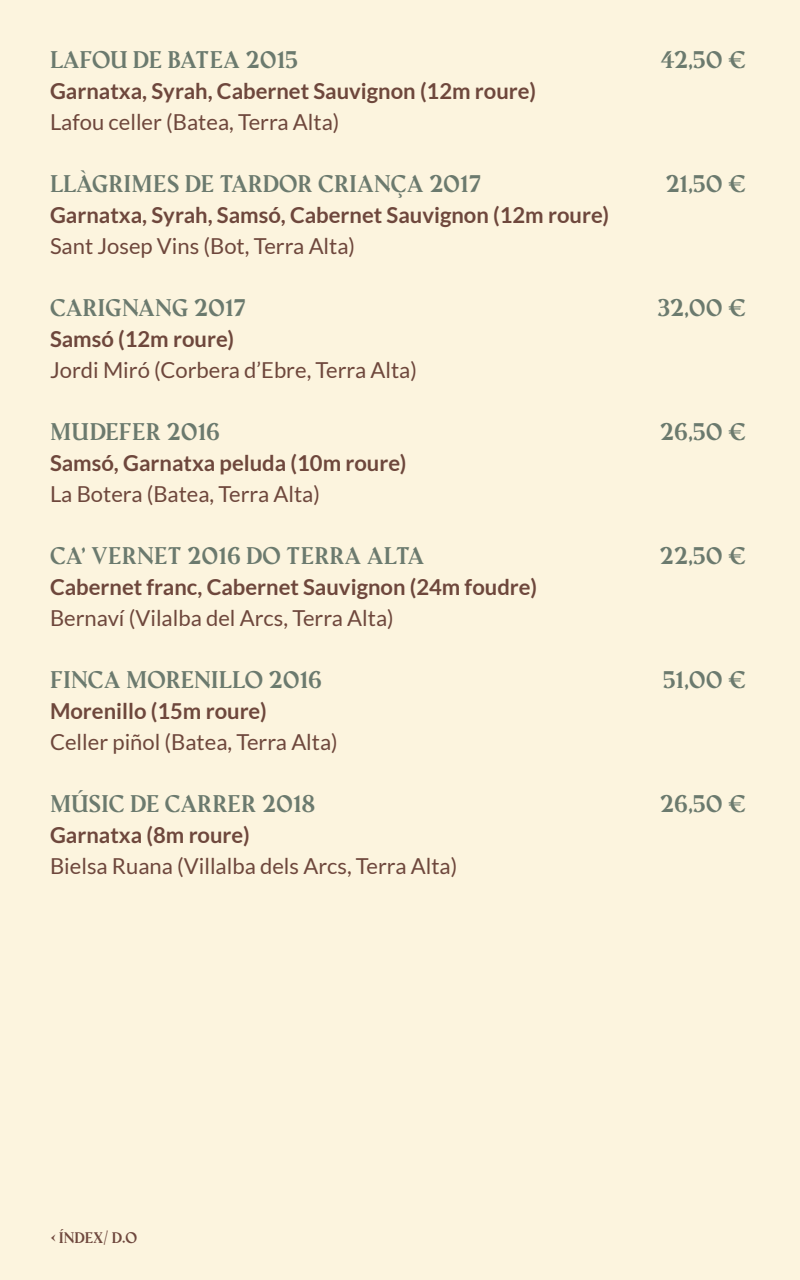
<style>
.page{position:relative;width:800px;height:1280px;background:#fcf4de}
.page>*{position:absolute;margin:0;border:0;box-sizing:border-box;transform-origin:0 0}
.t1{font:22px "Lato";color:#6e473c}
.t2{font:700 22px "Lato";color:#6e473c}
.t3{font:700 22px "Amagro";color:#6b7a6e}
.t4{font:700 14px "Amagro";color:#6e473d}
.s1{font-size:17px}
</style>
<div class="page">
<p class="t3" style="left:50px;top:46px;width:250px">LAFOU DE BATEA 2015</p>
<p class="t3" style="left:660px;top:46px;width:87px">42,50 €</p>
<p class="t2" style="left:50px;top:78px;width:488px">Garnatxa, Syrah, Cabernet Sauvignon (12m roure)</p>
<p class="t1" style="left:50px;top:109px;width:291px">Lafou celler (Batea, Terra Alta)</p>
<p class="t3" style="left:50px;top:170px;width:433px">LLÀGRIMES DE TARDOR CRIANÇA 2017</p>
<p class="t3" style="left:665px;top:170px;width:82px">21,50 €</p>
<p class="t2" style="left:50px;top:202px;width:561px">Garnatxa, Syrah, Samsó, Cabernet Sauvignon (12m roure)</p>
<p class="t1" style="left:50px;top:233px;width:307px">Sant Josep Vins (Bot, Terra Alta)</p>
<p class="t3" style="left:50px;top:294px;width:197px">CARIGNANG 2017</p>
<p class="t3" style="left:657px;top:294px;width:90px">32,00 €</p>
<p class="t2" style="left:50px;top:326px;width:186px">Samsó (12m roure)</p>
<p class="t1" style="left:50px;top:357px;width:369px">Jordi Miró (Corbera d’Ebre, Terra Alta)</p>
<p class="t3" style="left:50px;top:418px;width:172px">MUDEFER 2016</p>
<p class="t3" style="left:660px;top:418px;width:88px">26,50 €</p>
<p class="t2" style="left:50px;top:450px;width:358px">Samsó, Garnatxa peluda (10m roure)</p>
<p class="t1" style="left:50px;top:481px;width:272px">La Botera (Batea, Terra Alta)</p>
<p class="t3" style="left:50px;top:542px;width:376px">CA’ VERNET 2016 DO TERRA ALTA</p>
<p class="t3" style="left:660px;top:542px;width:88px">22,50 €</p>
<p class="t2" style="left:50px;top:574px;width:489px">Cabernet franc, Cabernet Sauvignon (24m foudre)</p>
<p class="t1" style="left:50px;top:605px;width:345px">Bernaví (Vilalba del Arcs, Terra Alta)</p>
<p class="t3" style="left:50px;top:666px;width:274px">FINCA MORENILLO 2016</p>
<p class="t3" style="left:663px;top:666px;width:85px">51,00 €</p>
<p class="t2" style="left:50px;top:698px;width:218px">Morenillo (15m roure)</p>
<p class="t1" style="left:50px;top:729px;width:289px">Celler piñol (Batea, Terra Alta)</p>
<p class="t3" style="left:50px;top:790px;width:267px">MÚSIC DE CARRER 2018</p>
<p class="t3" style="left:660px;top:790px;width:88px">26,50 €</p>
<p class="t2" style="left:50px;top:822px;width:201px">Garnatxa (8m roure)</p>
<p class="t1" style="left:50px;top:853px;width:409px">Bielsa Ruana (Villalba dels Arcs, Terra Alta)</p>
<p class="t4" style="left:50px;top:1229px;width:89px"><span class="s1">&lt;</span> ÍNDEX/ D.O</p>
</div>
